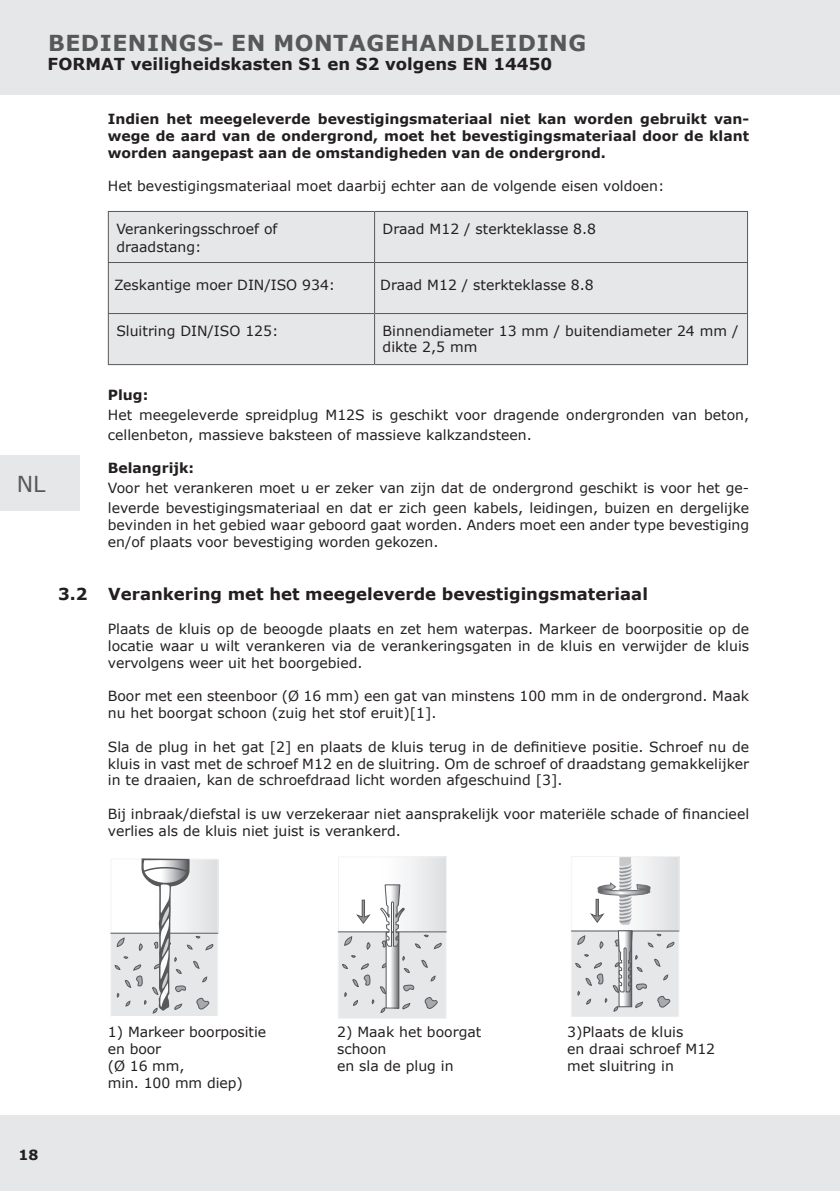
<style>
.page{position:relative;width:840px;height:1191px;background:#fff}
.page>*{position:absolute;margin:0;border:0;box-sizing:border-box;transform-origin:0 0}
.Kopfzeile_Headline{font:700 22px "Verdana";letter-spacing:.025em;color:#57585a}
.t1{font:22px "Verdana";color:#57585a}
.Überschriften_im_Satzspiegel{font:700 16.4px "Verdana";color:#231f20}
.Subheadline_Titel{font:700 16.4px "Verdana";color:#231f20}
.Fließtext{font:14px/16.8px "Verdana";color:#231f20}
.Fließtext_bold{font:700 14px/16.8px "Verdana";color:#231f20;text-align:justify}
</style>
<div class="page">
<div style="left:0;top:1115px;width:839px;height:76px;background:#e6e7e9"></div>
<div style="left:0;top:0;width:839px;height:94px;background:#e6e7e9"></div>
<div style="left:109px;top:212px;width:637px;height:152px;background:#e6e7e9"></div>
<hr style="left:108px;top:211px;width:266px;height:1px;background:#57585a">
<hr style="left:108px;top:212px;width:1px;height:50px;background:#57585a">
<hr style="left:374px;top:211px;width:373px;height:1px;background:#57585a">
<hr style="left:374px;top:212px;width:1px;height:50px;background:#57585a">
<hr style="left:746px;top:212px;width:1px;height:50px;background:#57585a">
<hr style="left:108px;top:262px;width:266px;height:1px;background:#57585a">
<hr style="left:108px;top:263px;width:1px;height:50px;background:#57585a">
<hr style="left:374px;top:262px;width:373px;height:1px;background:#57585a">
<hr style="left:374px;top:263px;width:1px;height:50px;background:#57585a">
<hr style="left:746px;top:263px;width:1px;height:50px;background:#57585a">
<hr style="left:108px;top:313px;width:266px;height:1px;background:#57585a">
<hr style="left:108px;top:314px;width:1px;height:50px;background:#57585a">
<hr style="left:374px;top:313px;width:373px;height:1px;background:#57585a">
<hr style="left:374px;top:314px;width:1px;height:50px;background:#57585a">
<hr style="left:746px;top:314px;width:1px;height:50px;background:#57585a">
<hr style="left:108px;top:364px;width:266px;height:1px;background:#57585a">
<hr style="left:374px;top:364px;width:373px;height:1px;background:#57585a">
<svg style="left:111px;top:858px;width:107px;height:158px"></svg>
<div style="left:338px;top:857px;width:108px;height:75px;background:linear-gradient(to right,#fff,#e5e6e8)"></div>
<div style="left:338px;top:857px;width:108px;height:75px;border:1px solid #f2f3f4"></div>
<div style="left:338px;top:932px;width:108px;height:86px;background:#e6e7e9"></div>
<div style="left:338px;top:931px;width:108px;height:87px;border:1px solid #f2f3f4"></div>
<hr style="left:338px;top:931px;width:108px;height:1px;background:#57585a">
<svg style="left:421px;top:960px;width:6px;height:7px"></svg>
<svg style="left:430px;top:975px;width:5px;height:6px"></svg>
<svg style="left:402px;top:956px;width:3px;height:4px"></svg>
<svg style="left:434px;top:942px;width:7px;height:7px"></svg>
<svg style="left:415px;top:943px;width:5px;height:5px"></svg>
<svg style="left:424px;top:934px;width:4px;height:3px"></svg>
<svg style="left:344px;top:936px;width:8px;height:9px"></svg>
<svg style="left:366px;top:942px;width:5px;height:7px"></svg>
<svg style="left:424px;top:997px;width:13px;height:11px"></svg>
<svg style="left:382px;top:962px;width:4px;height:6px"></svg>
<svg style="left:404px;top:968px;width:5px;height:5px"></svg>
<svg style="left:402px;top:1003px;width:8px;height:6px"></svg>
<svg style="left:380px;top:986px;width:6px;height:8px"></svg>
<svg style="left:380px;top:1007px;width:5px;height:5px"></svg>
<svg style="left:342px;top:955px;width:32px;height:50px"></svg>
<svg style="left:403px;top:984px;width:11px;height:7px"></svg>
<svg style="left:388px;top:947px;width:9px;height:59px"></svg>
<div style="left:386px;top:932px;width:13px;height:76px;border:1px solid #57585a"></div>
<svg style="left:380px;top:884px;width:24px;height:63px"></svg>
<svg style="left:356px;top:900px;width:14px;height:23px"></svg>
<div style="left:571px;top:856px;width:107px;height:75px;background:linear-gradient(to right,#fff,#e4e5e7)"></div>
<div style="left:571px;top:856px;width:107px;height:75px;border:1px solid #f2f3f4"></div>
<div style="left:571px;top:931px;width:107px;height:85px;background:#e6e7e9"></div>
<div style="left:571px;top:931px;width:107px;height:85px;border:1px solid #f2f3f4"></div>
<hr style="left:571px;top:930px;width:107px;height:1px;background:#57585a">
<svg style="left:575px;top:930px;width:99px;height:81px"></svg>
<svg style="left:590px;top:857px;width:60px;height:67px"></svg>
<div style="left:0;top:455px;width:79px;height:56px;background:#e6e7e9"></div>
<p class="Kopfzeile_Headline" style="left:48px;top:27px;width:539px">BEDIENINGS- EN MONTAGEHANDLEIDING</p>
<p class="Subheadline_Titel" style="left:48px;top:53px;width:505px">FORMAT veiligheidskasten S1 en S2 volgens EN 14450</p>
<p class="t1" style="left:17px;top:469px;width:30px">NL</p>
<p class="Fließtext_bold" style="left:108px;top:110px;width:642px">Indien het meegeleverde bevestigingsmateriaal niet kan worden gebruikt van&shy;wege de aard van de ondergrond, moet het bevestigingsmateriaal door de klant worden aangepast aan de omstandigheden van de ondergrond.</p>
<p class="Fließtext" style="left:108px;top:178px;width:558px">Het bevestigingsmateriaal moet daarbij echter aan de volgende eisen voldoen:</p>
<p class="Fließtext" style="left:116px;top:219px;width:162px;line-height:18px">Verankeringsschroef of draadstang:</p>
<p class="Fließtext" style="left:382px;top:220px;width:215px">Draad M12 / sterkteklasse 8.8</p>
<p class="Fließtext" style="left:114px;top:276px;width:223px">Zeskantige moer DIN/ISO 934:</p>
<p class="Fließtext" style="left:380px;top:276px;width:215px">Draad M12 / sterkteklasse 8.8</p>
<p class="Fließtext" style="left:116px;top:322px;width:163px">Sluitring DIN/ISO 125:</p>
<p class="Fließtext" style="left:382px;top:322px;width:357px">Binnendiameter 13 mm / buitendiameter 24 mm / dikte 2,5 mm</p>
<p class="Fließtext_bold" style="left:108px;top:386px;width:42px">Plug:</p>
<p class="Fließtext" style="left:108px;top:404px;width:642px;line-height:20px">Het meegeleverde spreidplug M12S is geschikt voor dragende ondergronden van beton, cellenbeton, massieve baksteen of massieve kalkzandsteen.</p>
<p class="Fließtext_bold" style="left:108px;top:459px;width:88px">Belangrijk:</p>
<p class="Fließtext" style="left:108px;top:478px;width:642px;line-height:20px">Voor het verankeren moet u er zeker van zijn dat de ondergrond geschikt is voor het ge&shy;leverde bevestigingsmateriaal en dat er zich geen kabels, leidingen, buizen en dergelijke</p>
<p class="Fließtext" style="left:108px;top:516px;width:642px">bevinden in het gebied waar geboord gaat worden. Anders moet een ander type bevestiging en/of plaats voor bevestiging worden gekozen.</p>
<p class="Überschriften_im_Satzspiegel" style="left:58px;top:583px;width:591px">3.2 Verankering met het meegeleverde bevestigingsmateriaal</p>
<p class="Fließtext" style="left:108px;top:620px;width:642px;text-align:justify">Plaats de kluis op de beoogde plaats en zet hem waterpas. Markeer de boorpositie op de locatie waar u wilt verankeren via de verankeringsgaten in de kluis en verwijder de kluis vervolgens weer uit het boorgebied.</p>
<p class="Fließtext" style="left:108px;top:687px;width:642px">Boor met een steenboor (Ø 16 mm) een gat van minstens 100 mm in de ondergrond. Maak nu het boorgat schoon (zuig het stof eruit)[1].</p>
<p class="Fließtext" style="left:108px;top:738px;width:642px;text-align:justify">Sla de plug in het gat [2] en plaats de kluis terug in de definitieve positie. Schroef nu de kluis in vast met de schroef M12 en de sluitring. Om de schroef of draadstang gemakkelijker in te draaien, kan de schroefdraad licht worden afgeschuind [3].</p>
<p class="Fließtext" style="left:108px;top:805px;width:642px">Bij inbraak/diefstal is uw verzekeraar niet aansprakelijk voor materiële schade of financieel verlies als de kluis niet juist is verankerd.</p>
<p class="Fließtext_bold" style="left:19px;top:1146px;width:21px">18</p>
<p class="Fließtext" style="left:108px;top:1023px;width:160px">1) Markeer boorpositie en boor<br>(Ø 16 mm,<br>min. 100 mm diep)</p>
<p class="Fließtext" style="left:337px;top:1023px;width:146px">2) Maak het boorgat schoon<br>en sla de plug in</p>
<p class="Fließtext" style="left:566px;top:1023px;width:118px">3)Plaats de kluis</p>
<p class="Fließtext" style="left:566px;top:1040px;width:149px">en draai schroef M12 met sluitring in</p>
</div>
